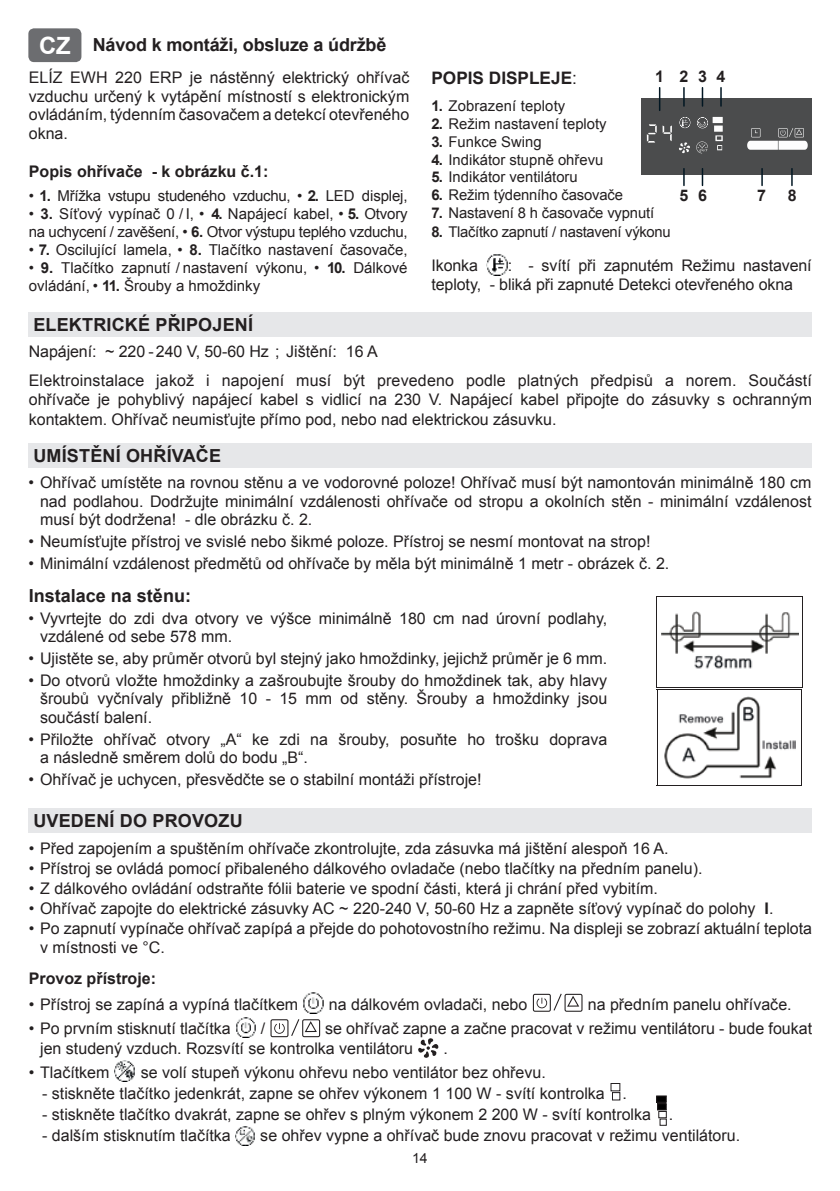
<style>
.page{position:relative;width:840px;height:1191px;background:#fff}
.page>*{position:absolute;margin:0;border:0;box-sizing:border-box;transform-origin:0 0}
.t1{font:700 18px "Arial";letter-spacing:.01em;color:#231f20}
.t2{font:700 18px "Arial";letter-spacing:-.01em;color:#231f20}
.t3{font:700 17.2px "Arial";color:#231f20}
.t4{font:16px/18.6px "Arial";color:#231f20}
.t5{font:700 16px "Arial";color:#231f20}
.t6{font:15px/18px "Arial";letter-spacing:-.02em;color:#231f20}
.t7{font:15px/18px "Arial";color:#231f20}
.t8{font:14.8px "Arial";color:#231f20}
.t9{font:14.8px "Arial";letter-spacing:-.02em;color:#231f20}
.t10{font:14px "Arial";color:#231f20}
.s1{font-size:23.8px;color:#fff}
.s2{font-weight:700}
.s3{font-weight:400}
</style>
<div class="page">
<img style="left:303px;top:992px;width:21px;height:21px">
<svg style="left:532px;top:993px;width:50px;height:18px"></svg>
<img style="left:236px;top:1017px;width:20px;height:20px">
<svg style="left:270px;top:1019px;width:50px;height:18px"></svg>
<svg style="left:418px;top:1038px;width:21px;height:20px"></svg>
<img style="left:114px;top:1060px;width:21px;height:21px">
<img style="left:236px;top:1126px;width:19px;height:19px">
<div style="left:29px;top:29px;width:52px;height:32px;background:#6c6d70;border-radius:5px"></div>
<div style="left:28px;top:28px;width:53px;height:34px;border:2px solid #6c6d70;border-radius:5px"></div>
<div style="left:28px;top:312px;width:783px;height:25px;background:#e6e7e9"></div>
<div style="left:28px;top:443px;width:783px;height:25px;background:#e6e7e9"></div>
<div style="left:28px;top:808px;width:783px;height:25px;background:#e6e7e9"></div>
<hr style="left:656px;top:596px;width:145px;height:1px;background:#231f20">
<hr style="left:656px;top:689px;width:144px;height:1px;background:#231f20">
<hr style="left:656px;top:596px;width:1px;height:92px;background:#231f20">
<hr style="left:801px;top:596px;width:1px;height:92px;background:#231f20">
<hr style="left:800px;top:689px;width:1px;height:96px;background:#231f20">
<hr style="left:656px;top:687px;width:145px;height:1px;background:#231f20">
<hr style="left:656px;top:785px;width:144px;height:1px;background:#231f20">
<img style="left:664px;top:696px;width:131px;height:83px">
<hr style="left:656px;top:689px;width:1px;height:96px;background:#231f20">
<img style="left:661px;top:611px;width:137px;height:58px">
<img style="left:486px;top:254px;width:21px;height:21px">
<svg style="left:641px;top:88px;width:170px;height:97px"></svg>
<div style="left:611px;top:1092px;width:9px;height:8px;border:1px solid #231f20"></div>
<div style="left:610px;top:1083px;width:10px;height:8px;border:1px solid #231f20"></div>
<div style="left:658px;top:1111px;width:8px;height:7px;border:1px solid #231f20"></div>
<div style="left:657px;top:1103px;width:9px;height:7px;background:#000"></div>
<div style="left:657px;top:1103px;width:9px;height:7px;border:1px solid #231f20"></div>
<div style="left:656px;top:1096px;width:10px;height:6px;background:#000"></div>
<div style="left:656px;top:1095px;width:10px;height:7px;border:1px solid #231f20"></div>
<p class="t2" style="left:39px;top:33px;width:349px"><span class="s1">CZ</span> Návod k montáži, obsluze a údržbě</p>
<p class="t4" style="left:29px;top:68px;width:382px;text-align:justify">ELÍZ EWH 220 ERP je nástěnný elektrický ohřívač vzduchu určený k vytápění místností s elektronickým ovládáním, týdenním časovačem a detekcí otevřeného okna.</p>
<p class="t5" style="left:29px;top:161px;width:241px">Popis ohřívače - k obrázku č.1:</p>
<p class="t6" style="left:29px;top:187px;width:380px">• <span class="s2">1.</span> Mřížka vstupu studeného vzduchu, • <span class="s2">2.</span> LED displej,</p>
<p class="t6" style="left:29px;top:205px;width:380px">• <span class="s2">3.</span> Síťový vypínač 0 / I, • <span class="s2">4.</span> Napájecí kabel, • <span class="s2">5.</span> Otvory na uchycení / zavěšení, • <span class="s2">6.</span> Otvor výstupu teplého vzduchu,</p>
<p class="t7" style="left:29px;top:241px;width:380px">• <span class="s2">7.</span> Oscilující lamela, • <span class="s2">8.</span> Tlačítko nastavení časovače,</p>
<p class="t7" style="left:29px;top:259px;width:380px">• <span class="s2">9.</span> Tlačítko zapnutí / nastavení výkonu, • <span class="s2">10.</span> Dálkové ovládání, • <span class="s2">11.</span> Šrouby a hmoždinky</p>
<p class="t1" style="left:33px;top:312px;width:221px">ELEKTRICKÉ PŘIPOJENÍ</p>
<p class="t5" style="left:654px;top:66px;width:72px">1 234</p>
<p class="t3" style="left:431px;top:67px;width:147px">POPIS DISPLEJE<span class="s3">:</span></p>
<p class="t8" style="left:431px;top:96px;width:135px"><span class="s2">1.</span> Zobrazení teploty</p>
<p class="t8" style="left:431px;top:114px;width:176px"><span class="s2">2.</span> Režim nastavení teploty</p>
<p class="t8" style="left:431px;top:132px;width:111px"><span class="s2">3.</span> Funkce Swing</p>
<p class="t8" style="left:431px;top:150px;width:173px"><span class="s2">4.</span> Indikátor stupně ohřevu</p>
<p class="t8" style="left:431px;top:167px;width:148px"><span class="s2">5.</span> Indikátor ventilátoru</p>
<p class="t8" style="left:431px;top:185px;width:193px"><span class="s2">6.</span> Režim týdenního časovače</p>
<p class="t8" style="left:431px;top:203px;width:224px"><span class="s2">7.</span> Nastavení 8 h časovače vypnutí</p>
<p class="t9" style="left:431px;top:222px;width:240px"><span class="s2">8.</span> Tlačítko zapnutí / nastavení výkonu</p>
<p class="t4" style="left:431px;top:256px;width:48px">Ikonka</p>
<p class="t5" style="left:679px;top:185px;width:29px">5 6</p>
<p class="t5" style="left:756px;top:185px;width:10px">7</p>
<p class="t5" style="left:787px;top:185px;width:10px">8</p>
<p class="t4" style="left:431px;top:256px;width:381px;line-height:19.2px;text-indent:76px">: - svítí při zapnutém Režimu nastavení teploty, - bliká při zapnuté Detekci otevřeného okna</p>
<p class="t4" style="left:29px;top:337px;width:784px;line-height:28.8px">Napájení: ~ 220 - 240 V, 50-60 Hz ; Jištění: 16 A<br>Elektroinstalace jakož i napojení musí být prevedeno podle platných předpisů a norem. Součástí</p>
<p class="t4" style="left:29px;top:390px;width:784px;line-height:19.2px">ohřívače je pohyblivý napájecí kabel s vidlicí na 230 V. Napájecí kabel připojte do zásuvky s ochranným kontaktem. Ohřívač neumisťujte přímo pod, nebo nad elektrickou zásuvku.</p>
<p class="t1" style="left:33px;top:443px;width:189px">UMÍSTĚNÍ OHŘÍVAČE</p>
<p class="t4" style="left:40px;top:473px;width:772px;text-align:justify;text-indent:-11px">• Ohřívač umístěte na rovnou stěnu a ve vodorovné poloze! Ohřívač musí být namontován minimálně 180 cm nad podlahou. Dodržujte minimální vzdálenosti ohřívače od stropu a okolních stěn - minimální vzdálenost musí být dodržena! - dle obrázku č. 2.</p>
<p class="t4" style="left:29px;top:532px;width:623px">• Neumísťujte přístroj ve svislé nebo šikmé poloze. Přístroj se nesmí montovat na strop!</p>
<p class="t4" style="left:29px;top:554px;width:642px">• Minimální vzdálenost předmětů od ohřívače by měla být minimálně 1 metr - obrázek č. 2.</p>
<p class="t1" style="left:29px;top:584px;width:164px">Instalace na stěnu:</p>
<p class="t4" style="left:40px;top:609px;width:568px;text-indent:-11px">• Vyvrtejte do zdi dva otvory ve výšce minimálně 180 cm nad úrovní podlahy, vzdálené od sebe 578 mm.</p>
<p class="t4" style="left:29px;top:649px;width:579px">• Ujistěte se, aby průměr otvorů byl stejný jako hmoždinky, jejichž průměr je 6 mm.</p>
<p class="t4" style="left:40px;top:671px;width:568px;text-align:justify;text-indent:-11px">• Do otvorů vložte hmoždinky a zašroubujte šrouby do hmoždinek tak, aby hlavy šroubů vyčnívaly přibližně 10 - 15 mm od stěny. Šrouby a hmoždinky jsou součástí balení.</p>
<p class="t4" style="left:40px;top:730px;width:568px;line-height:18px;text-indent:-11px">• Přiložte ohřívač otvory „A“ ke zdi na šrouby, posuňte ho trošku doprava a následně směrem dolů do bodu „B“.</p>
<p class="t4" style="left:29px;top:770px;width:454px">• Ohřívač je uchycen, přesvědčte se o stabilní montáži přístroje!</p>
<p class="t1" style="left:33px;top:809px;width:211px">UVEDENÍ DO PROVOZU</p>
<p class="t4" style="left:29px;top:839px;width:641px">• Před zapojením a spuštěním ohřívače zkontrolujte, zda zásuvka má jištění alespoň 16 A.</p>
<p class="t4" style="left:29px;top:859px;width:674px">• Přístroj se ovládá pomocí přibaleného dálkového ovladače (nebo tlačítky na předním panelu).</p>
<p class="t4" style="left:29px;top:879px;width:630px">• Z dálkového ovládání odstraňte fólii baterie ve spodní části, která ji chrání před vybitím.</p>
<p class="t4" style="left:29px;top:899px;width:745px">• Ohřívač zapojte do elektrické zásuvky AC ~ 220-240 V, 50-60 Hz a zapněte síťový vypínač do polohy <span class="s2">I</span>.</p>
<p class="t4" style="left:40px;top:918px;width:773px;line-height:19.2px;text-indent:-11px">• Po zapnutí vypínače ohřívač zapípá a přejde do pohotovostního režimu. Na displeji se zobrazí aktuální teplota v místnosti ve °C.</p>
<p class="t5" style="left:29px;top:968px;width:129px">Provoz přístroje:</p>
<p class="t4" style="left:29px;top:995px;width:271px">• Přístroj se zapíná a vypíná tlačítkem</p>
<p class="t4" style="left:328px;top:995px;width:200px">na dálkovém ovladači, nebo</p>
<p class="t4" style="left:587px;top:995px;width:205px">na předním panelu ohřívače.</p>
<p class="t4" style="left:29px;top:1019px;width:203px">• Po prvním stisknutí tlačítka</p>
<p class="t4" style="left:261px;top:1019px;width:6px">/</p>
<p class="t4" style="left:40px;top:1019px;width:773px;line-height:20px;text-indent:285px">se ohřívač zapne a začne pracovat v režimu ventilátoru - bude foukat jen studený vzduch. Rozsvítí se kontrolka ventilátoru</p>
<p class="t4" style="left:443px;top:1039px;width:6px">.</p>
<p class="t4" style="left:29px;top:1063px;width:82px">• Tlačítkem</p>
<p class="t4" style="left:141px;top:1063px;width:406px">se volí stupeň výkonu ohřevu nebo ventilátor bez ohřevu.</p>
<p class="t4" style="left:42px;top:1084px;width:586px">- stiskněte tlačítko jedenkrát, zapne se ohřev výkonem 1 100 W - svítí kontrolka .</p>
<p class="t4" style="left:42px;top:1105px;width:632px">- stiskněte tlačítko dvakrát, zapne se ohřev s plným výkonem 2 200 W - svítí kontrolka .</p>
<p class="t4" style="left:42px;top:1126px;width:190px">- dalším stisknutím tlačítka</p>
<p class="t4" style="left:260px;top:1126px;width:481px">se ohřev vypne a ohřívač bude znovu pracovat v režimu ventilátoru.</p>
<p class="t10" style="left:412px;top:1148px;width:17px">14</p>
</div>
